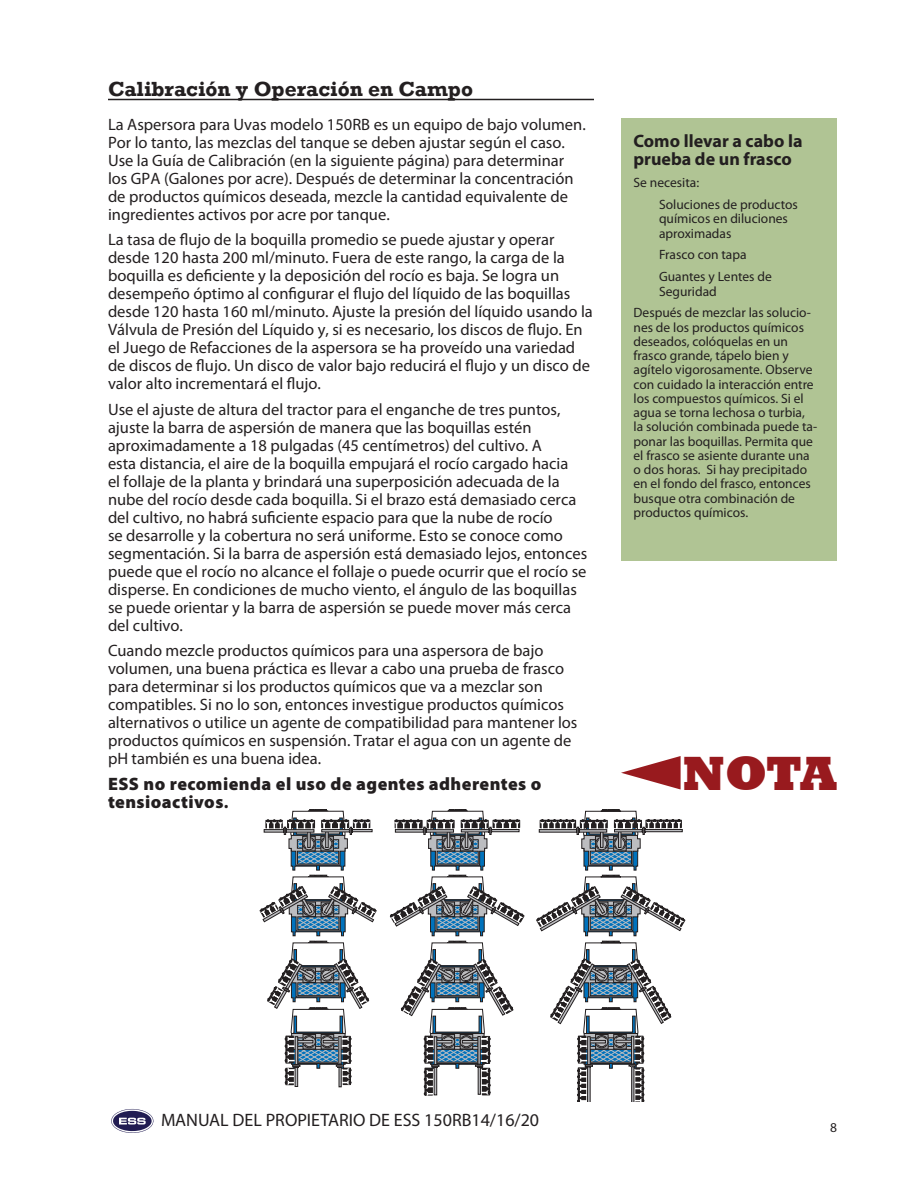
<style>
.page{position:relative;width:918px;height:1188px;background:#fff}
.page>*{position:absolute;margin:0;border:0;box-sizing:border-box;transform-origin:0 0}
.t1{font:800 49.35px "Rockwell";color:#981a1e}
.t2{font:700 21px "Rockwell";color:#231f20}
.t3{font:900 18px/18px "Myriad Pro";letter-spacing:.025em;color:#231f20}
.t4{font:18px "Myriad Pro";color:#231f20}
.t5{font:700 18px/18px "Myriad Pro";color:#231f20}
.t6{font:16.5px/18px "Myriad Pro";color:#231f20}
.t7{font:13.5px/14.2px "Myriad Pro";color:#231f20}
.s1{font-weight:700}
</style>
<div class="page">
<svg style="left:111px;top:1109px;width:42px;height:24px"></svg>
<hr style="left:108px;top:99px;width:486px;height:1px;background:#231f20">
<svg style="left:621px;top:756px;width:60px;height:34px"></svg>
<div style="left:621px;top:118px;width:216px;height:443px;background:#b0c494"></div>
<div style="left:339px;top:1067px;width:3px;height:20px;background:#bcbdc0;border:1px solid #231f20"></div>
<div style="left:295px;top:1067px;width:3px;height:20px;border:1px solid #231f20"></div>
<svg style="left:260px;top:809px;width:117px;height:275px"></svg>
<svg style="left:390px;top:809px;width:135px;height:286px"></svg>
<svg style="left:536px;top:809px;width:150px;height:293px"></svg>
<p class="t2" style="left:108px;top:76px;width:367px">Calibración y Operación en Campo</p>
<p class="t6" style="left:108px;top:115px;width:479px">La Aspersora para Uvas modelo 150RB es un equipo de bajo volumen.<br>Por lo tanto, las mezclas del tanque se deben ajustar según el caso.<br>Use la Guía de Calibración (en la siguiente página) para determinar los GPA (Galones por acre). Después de determinar la concentración de productos químicos deseada, mezcle la cantidad equivalente de ingredientes activos por acre por tanque.</p>
<p class="t6" style="left:108px;top:231px;width:486px">La tasa de flujo de la boquilla promedio se puede ajustar y operar desde 120 hasta 200 ml/minuto. Fuera de este rango, la carga de la boquilla es deficiente y la deposición del rocío es baja. Se logra un desempeño óptimo al configurar el flujo del líquido de las boquillas desde 120 hasta 160 ml/minuto. Ajuste la presión del líquido usando la Válvula de Presión del Líquido y, si es necesario, los discos de flujo. En el Juego de Refacciones de la aspersora se ha proveído una variedad de discos de flujo. Un disco de valor bajo reducirá el flujo y un disco de valor alto incrementará el flujo.</p>
<p class="t6" style="left:108px;top:400px;width:481px">Use el ajuste de altura del tractor para el enganche de tres puntos, ajuste la barra de aspersión de manera que las boquillas estén aproximadamente a 18 pulgadas (45 centímetros) del cultivo. A<br>esta distancia, el aire de la boquilla empujará el rocío cargado hacia<br>el follaje de la planta y brindará una superposición adecuada de la nube del rocío desde cada boquilla. Si el brazo está demasiado cerca del cultivo, no habrá suficiente espacio para que la nube de rocío<br>se desarrolle y la cobertura no será uniforme. Esto se conoce como segmentación. Si la barra de aspersión está demasiado lejos, entonces puede que el rocío no alcance el follaje o puede ocurrir que el rocío se disperse. En condiciones de mucho viento, el ángulo de las boquillas se puede orientar y la barra de aspersión se puede mover más cerca del cultivo.</p>
<p class="t6" style="left:108px;top:642px;width:471px">Cuando mezcle productos químicos para una aspersora de bajo volumen, una buena práctica es llevar a cabo una prueba de frasco para determinar si los productos químicos que va a mezclar son compatibles. Si no lo son, entonces investigue productos químicos alternativos o utilice un agente de compatibilidad para mantener los productos químicos en suspensión. Tratar el agua con un agente de pH también es una buena idea.</p>
<p class="t3" style="left:108px;top:774px;width:435px">ESS no recomienda el uso de agentes adherentes o tensioactivos<span class="s1">.</span></p>
<p class="t5" style="left:634px;top:132px;width:171px">Como llevar a cabo la prueba de un frasco</p>
<p class="t7" style="left:659px;top:172px;width:140px;line-height:21.9px;text-indent:-26px">Se necesita:<br>Soluciones de productos</p>
<p class="t7" style="left:659px;top:211px;width:130px">químicos en diluciones aproximadas</p>
<p class="t7" style="left:659px;top:244px;width:114px;line-height:21.9px">Frasco con tapa<br>Guantes y Lentes de</p>
<p class="t7" style="left:634px;top:280px;width:179px;line-height:21.9px;text-indent:26px">Seguridad<br>Después de mezclar las solucio-</p>
<p class="t7" style="left:634px;top:320px;width:185px">nes de los productos químicos deseados, colóquelas en un frasco grande, tápelo bien y agítelo vigorosamente. Observe con cuidado la interacción entre los compuestos químicos. Si el agua se torna lechosa o turbia, la solución combinada puede ta&shy;ponar las boquillas. Permita que el frasco se asiente durante una o dos horas. Si hay precipitado en el fondo del frasco, entonces busque otra combinación de productos químicos.</p>
<h1 class="t1" style="left:683px;top:745px;width:156px">NOTA</h1>
<p class="t4" style="left:233px;top:1109px;width:11px">DEL</p>
<p class="t4" style="left:266px;top:1109px;width:10px">PROPIETARIO</p>
<p class="t4" style="left:369px;top:1109px;width:171px">DE ESS 150RB14/16/20</p>
<p class="t4" style="left:161px;top:1109px;width:26px">MANUAL</p>
<p class="t7" style="left:830px;top:1120px;width:8px">8</p>
</div>
